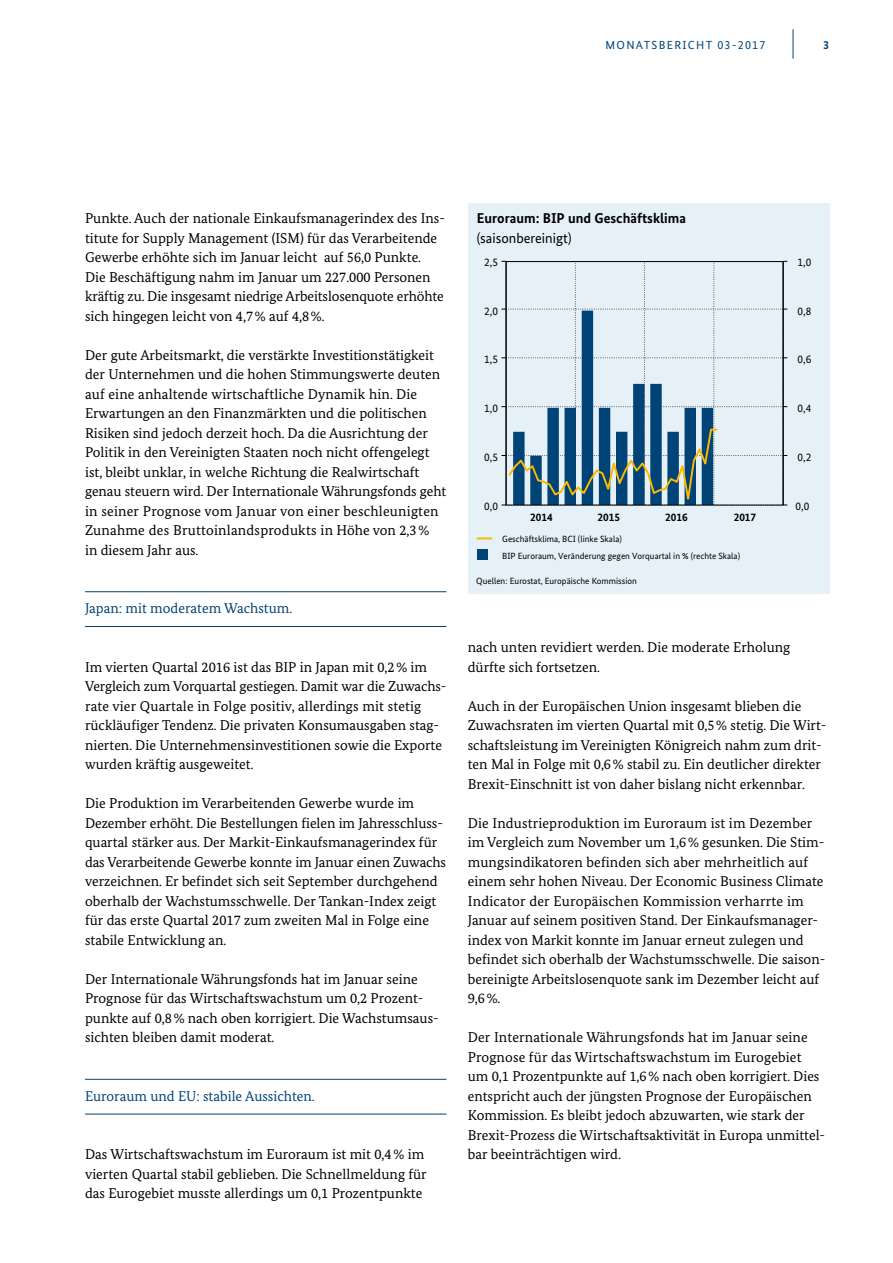
<style>
.page{position:relative;width:893px;height:1263px;background:#fff}
.page>*{position:absolute;margin:0;border:0;box-sizing:border-box;transform-origin:0 0}
.t1{font:14.25px/19.5px "Bundes Serif";color:#000}
.t2{font:14.25px "Bundes Serif";color:#004377}
.t3{font:700 14.25px/19.5px "Bundes Sans";color:#000}
.t4{font:700 12px "Bundes Sans";color:#004275}
.t5{font:11.7px "Bundes Sans";letter-spacing:.11em;color:#004377}
.t6{font:11.25px "Bundes Sans";color:#000}
.t7{font:700 11.25px "Bundes Sans";color:#000}
.t8{font:9px/17.1px "Bundes Sans";color:#000}
.s1{font-size:12px}
.s2{font-weight:400}
</style>
<div class="page">
<hr style="left:793px;top:29px;width:1px;height:30px;background:#004377">
<hr style="left:85px;top:591px;width:361px;height:1px;background:#004377">
<hr style="left:85px;top:626px;width:361px;height:1px;background:#004377">
<hr style="left:85px;top:1079px;width:361px;height:1px;background:#004377">
<hr style="left:85px;top:1114px;width:361px;height:1px;background:#004377">
<div style="left:468px;top:204px;width:362px;height:390px;background:#e5f0f7"></div>
<svg style="left:477px;top:537px;width:15px;height:2px"></svg>
<div style="left:477px;top:549px;width:10px;height:11px;background:#004377"></div>
<svg style="left:501px;top:261px;width:286px;height:245px"></svg>
<div style="left:506px;top:261px;width:278px;height:244px;border:1px solid #000"></div>
<p class="t5" style="left:606px;top:38px;width:161px">MONATSBERICHT <span class="s1">03-2017</span></p>
<p class="t4" style="left:823px;top:37px;width:7px">3</p>
<p class="t1" style="left:85px;top:209px;width:361px">Punkte. Auch der nationale Einkaufsmanagerindex des Ins&shy;titute for Supply Management (ISM) für das Verarbeitende Gewerbe erhöhte sich im Januar leicht auf 56,0 Punkte.<br>Die Beschäftigung nahm im Januar um 227.000 Personen kräftig zu. Die insgesamt niedrige Arbeitslosenquote erhöhte sich hingegen leicht von 4,7% auf 4,8%.</p>
<p class="t1" style="left:85px;top:345px;width:363px">Der gute Arbeitsmarkt, die verstärkte Investitionstätigkeit der Unternehmen und die hohen Stimmungswerte deuten auf eine anhaltende wirtschaftliche Dynamik hin. Die Erwartungen an den Finanzmärkten und die politischen Risiken sind jedoch derzeit hoch. Da die Ausrichtung der Politik in den Vereinigten Staaten noch nicht offengelegt ist, bleibt unklar, in welche Richtung die Realwirtschaft genau steuern wird. Der Internationale Währungsfonds geht in seiner Prognose vom Januar von einer beschleunigten Zunahme des Bruttoinlandsprodukts in Höhe von 2,3%<br>in diesem Jahr aus.</p>
<p class="t2" style="left:85px;top:600px;width:209px">Japan: mit moderatem Wachstum.</p>
<p class="t1" style="left:85px;top:657px;width:363px">Im vierten Quartal 2016 ist das BIP in Japan mit 0,2% im Vergleich zum Vorquartal gestiegen. Damit war die Zuwachs&shy;rate vier Quartale in Folge positiv, allerdings mit stetig rückläufiger Tendenz. Die privaten Konsumausgaben stag&shy;nierten. Die Unternehmensinvestitionen sowie die Exporte wurden kräftig ausgeweitet.</p>
<p class="t1" style="left:85px;top:794px;width:362px">Die Produktion im Verarbeitenden Gewerbe wurde im Dezember erhöht. Die Bestellungen fielen im Jahresschluss&shy;quartal stärker aus. Der Markit-Einkaufsmanagerindex für das Verarbeitende Gewerbe konnte im Januar einen Zuwachs verzeichnen. Er befindet sich seit September durchgehend oberhalb der Wachstumsschwelle. Der Tankan-Index zeigt für das erste Quartal 2017 zum zweiten Mal in Folge eine stabile Entwicklung an.</p>
<p class="t1" style="left:85px;top:969px;width:355px">Der Internationale Währungsfonds hat im Januar seine Prognose für das Wirtschaftswachstum um 0,2 Prozent&shy;punkte auf 0,8% nach oben korrigiert. Die Wachstumsaus&shy;sichten bleiben damit moderat.</p>
<p class="t2" style="left:85px;top:1087px;width:231px">Euroraum und EU: stabile Aussichten.</p>
<p class="t1" style="left:85px;top:1145px;width:343px">Das Wirtschaftswachstum im Euroraum ist mit 0,4% im vierten Quartal stabil geblieben. Die Schnellmeldung für das Eurogebiet musste allerdings um 0,1 Prozentpunkte</p>
<p class="t3" style="left:477px;top:209px;width:211px">Euroraum: BIP und Geschäftsklima <span class="s2">(saisonbereinigt)</span></p>
<p class="t6" style="left:484px;top:255px;width:15px">2,5</p>
<p class="t6" style="left:798px;top:255px;width:15px">1,0</p>
<p class="t6" style="left:484px;top:304px;width:15px">2,0</p>
<p class="t6" style="left:798px;top:304px;width:15px">0,8</p>
<p class="t6" style="left:484px;top:353px;width:15px">1,5</p>
<p class="t6" style="left:798px;top:353px;width:15px">0,6</p>
<p class="t6" style="left:484px;top:401px;width:15px">1,0</p>
<p class="t6" style="left:798px;top:401px;width:15px">0,4</p>
<p class="t6" style="left:484px;top:450px;width:15px">0,5</p>
<p class="t6" style="left:798px;top:450px;width:15px">0,2</p>
<p class="t6" style="left:484px;top:499px;width:15px">0,0</p>
<p class="t6" style="left:796px;top:499px;width:15px">0,0</p>
<p class="t7" style="left:530px;top:510px;width:24px">2014</p>
<p class="t7" style="left:598px;top:510px;width:24px">2015</p>
<p class="t7" style="left:665px;top:510px;width:24px">2016</p>
<p class="t7" style="left:734px;top:510px;width:24px">2017</p>
<p class="t8" style="left:502px;top:530px;width:239px">Geschäftsklima, BCI (linke Skala)<br>BIP Euroraum, Veränderung gegen Vorquartal in % (rechte Skala)</p>
<p class="t8" style="left:476px;top:573px;width:162px">Quellen: Eurostat, Europäische Kommission</p>
<p class="t1" style="left:468px;top:638px;width:324px">nach unten revidiert werden. Die moderate Erholung dürfte sich fortsetzen.</p>
<p class="t1" style="left:468px;top:696px;width:360px">Auch in der Europäischen Union insgesamt blieben die Zuwachsraten im vierten Quartal mit 0,5% stetig. Die Wirt&shy;schaftsleistung im Vereinigten Königreich nahm zum drit&shy;ten Mal in Folge mit 0,6% stabil zu. Ein deutlicher direkter Brexit-Einschnitt ist von daher bislang nicht erkennbar.</p>
<p class="t1" style="left:468px;top:813px;width:359px">Die Industrieproduktion im Euroraum ist im Dezember im Vergleich zum November um 1,6% gesunken. Die Stim&shy;mungsindikatoren befinden sich aber mehrheitlich auf einem sehr hohen Niveau. Der Economic Business Climate Indicator der Europäischen Kommission verharrte im Januar auf seinem positiven Stand. Der Einkaufsmanager&shy;index von Markit konnte im Januar erneut zulegen und befindet sich oberhalb der Wachstumsschwelle. Die saison&shy;bereinigte Arbeitslosenquote sank im Dezember leicht auf 9,6%.</p>
<p class="t1" style="left:468px;top:1028px;width:359px">Der Internationale Währungsfonds hat im Januar seine Prognose für das Wirtschaftswachstum im Eurogebiet um 0,1 Prozentpunkte auf 1,6% nach oben korrigiert. Dies entspricht auch der jüngsten Prognose der Europäischen Kommission. Es bleibt jedoch abzuwarten, wie stark der Brexit-Prozess die Wirtschaftsaktivität in Europa unmittel&shy;bar beeinträchtigen wird.</p>
</div>
